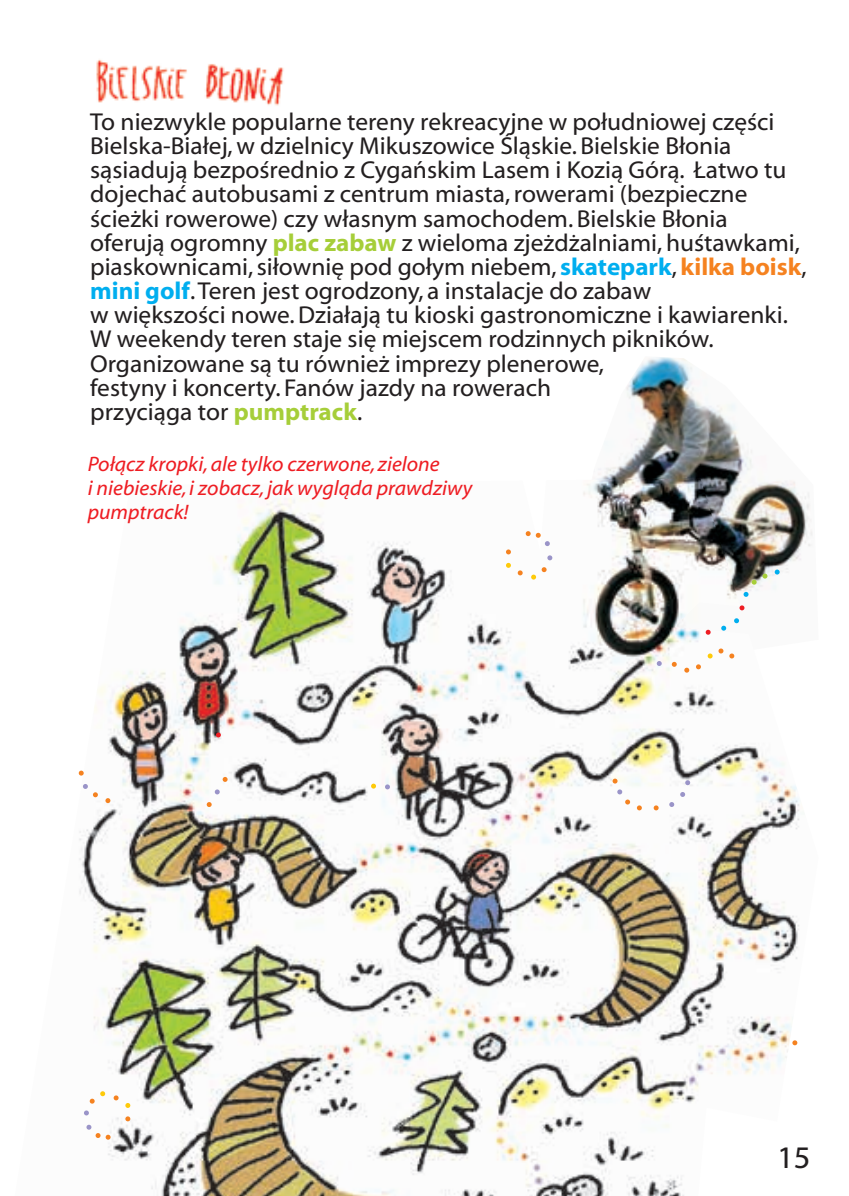
<style>
.page{position:relative;width:849px;height:1196px;background:#fff}
.page>*{position:absolute;margin:0;border:0;box-sizing:border-box;transform-origin:0 0}
.t1{font:31.5px "Myriad Web Pro";color:#231f20}
.t2{font:24.5px/24.2px "Myriad Web Pro";color:#231f20}
.t3{font:italic 21px/24px "Myriad Web Pro";color:#ee1d23}
.s1{font-weight:700;color:#a6ce39}
.s2{font-weight:700;color:#00aeef}
.s3{font-weight:700;color:#f58220}
</style>
<div class="page">
<img style="left:96px;top:59px;width:188px;height:47px">
<img style="left:598px;top:357px;width:154px;height:121px">
<img style="left:78px;top:478px;width:735px;height:296px">
<img style="left:79px;top:511px;width:721px;height:685px">
<p class="t2" style="left:90px;top:111px;width:717px">To niezwykle popularne tereny rekreacyjne w po³udniowej czêœci Bielska-Bia³ej, w dzielnicy Mikuszowice Œl¹skie. Bielskie B³onia s¹siaduj¹ bezpoœrednio z Cygañskim Lasem i Kozi¹ Gór¹. £atwo tu dojechaæ autobusami z centrum miasta, rowerami (bezpieczne œcie¿ki rowerowe) czy w³asnym samochodem. Bielskie B³onia oferuj¹ ogromny <span class="s1">plac zabaw</span> z wieloma zje¿d¿alniami, huœtawkami, piaskownicami, si³owniê pod go³ym niebem,<span class="s2">skatepark</span>,<span class="s3">kilka boisk</span>, <span class="s2">mini golf</span>. Teren jest ogrodzony, a instalacje do zabaw<br>w wiêkszoœci nowe. Dzia³aj¹ tu kioski gastronomiczne i kawiarenki.<br>W weekendy teren staje siê miejscem rodzinnych pikników.<br>Organizowane s¹ tu równie¿ imprezy plenerowe,<br>festyny i koncerty. Fanów jazdy na rowerach<br>przyci¹ga tor <span class="s1">pumptrack</span>.</p>
<p class="t3" style="left:88px;top:454px;width:386px">Po³¹cz kropki, ale tylko czerwone, zielone<br>i niebieskie, i zobacz, jak wygl¹da prawdziwy pumptrack!</p>
<p class="t1" style="left:776px;top:1144px;width:35px">15</p>
</div>
